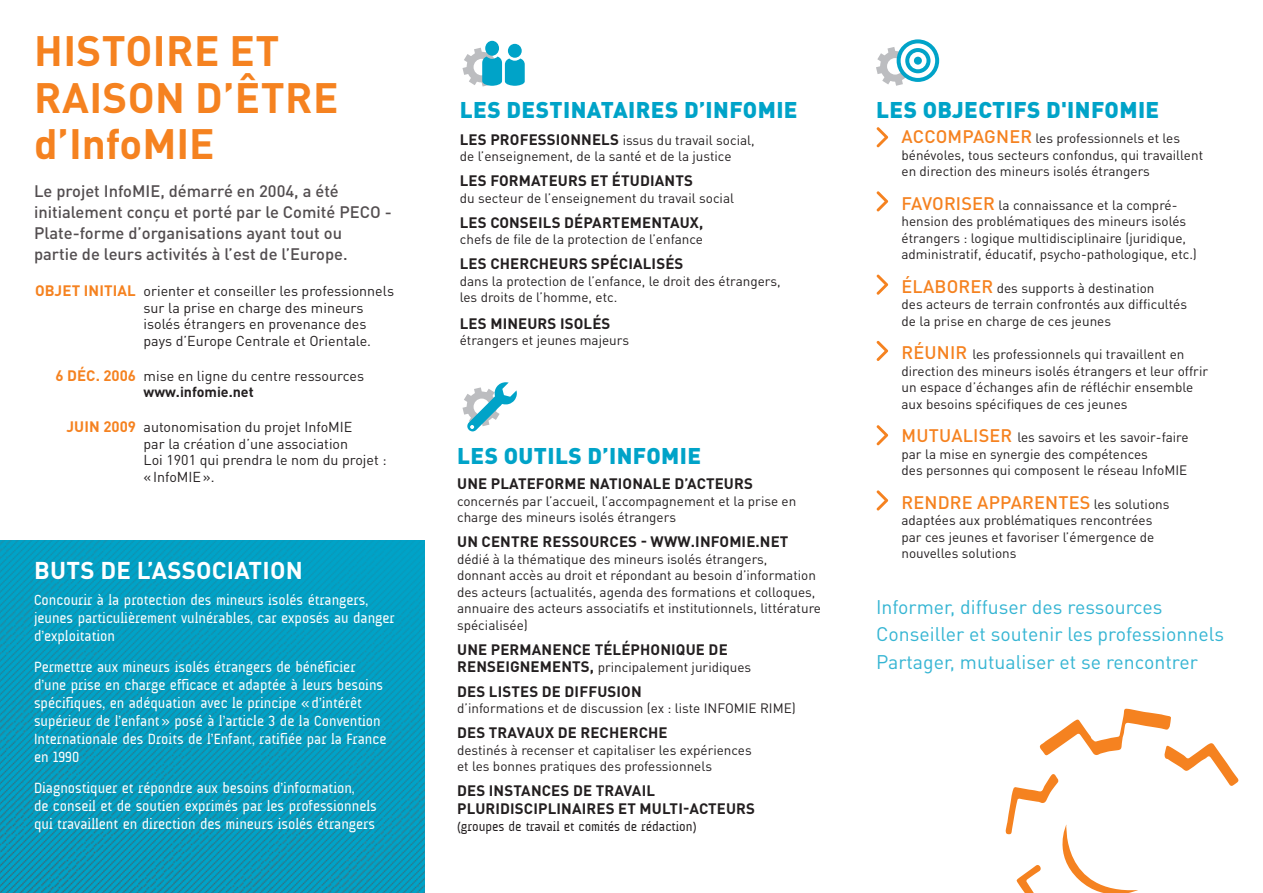
<style>
.page{position:relative;width:1263px;height:893px;background:#fff}
.page>*{position:absolute;margin:0;border:0;box-sizing:border-box;transform-origin:0 0}
.t1{font:700 42px/46.5px "DINOT";letter-spacing:.01em;color:#f58220}
.t2{font:700 24px "DINOT";letter-spacing:.01em;color:#fff}
.t3{font:900 22.5px "DINOT";letter-spacing:.02em;color:#00a3c8}
.t4{font:19.5px/27px "DINOT";color:#35b5d3}
.t5{font:500 18px "DINOT";letter-spacing:.01em;color:#f58220}
.t6{font:500 16.5px/21px "DINOT";color:#534e50}
.t7{font:15px/18px "A Udimat";color:#fff}
.t8{font:700 15px/16.5px "DINOT";letter-spacing:.01em;color:#231f20}
.t9{font:14.25px/16.5px "DINOT";color:#231f20}
.t10{font:13.5px/16.5px "DINOT";color:#231f20}
.t11{font:13.5px "A Udimat";color:#231f20}
.s1{font-weight:700;font-size:15px;color:#f58220}
.s2{font-weight:700}
.s3{font-weight:700;font-size:15px}
.s4{font-weight:500;font-size:18px;color:#f58220}
.s5{font-weight:400;font-size:13.5px;color:#231f20}
</style>
<div class="page">
<svg style="left:1006px;top:709px;width:233px;height:184px"></svg>
<svg style="left:877px;top:127px;width:11px;height:20px"></svg>
<svg style="left:877px;top:191px;width:11px;height:20px"></svg>
<svg style="left:877px;top:275px;width:11px;height:20px"></svg>
<svg style="left:877px;top:341px;width:11px;height:20px"></svg>
<svg style="left:877px;top:425px;width:11px;height:20px"></svg>
<svg style="left:877px;top:490px;width:11px;height:20px"></svg>
<img style="left:0;top:541px;width:424px;height:352px">
<svg style="left:462px;top:382px;width:55px;height:49px"></svg>
<div style="left:485px;top:41px;width:14px;height:15px;background:#00a3c8;border-radius:50%"></div>
<div style="left:508px;top:44px;width:14px;height:14px;background:#00a3c8;border-radius:50%"></div>
<svg style="left:462px;top:48px;width:63px;height:39px"></svg>
<svg style="left:876px;top:39px;width:63px;height:47px"></svg>
<h1 class="t1" style="left:34px;top:26px;width:300px">HISTOIRE ET<br>RAISON D’ÊTRE<br>D’INFOMIE</h1>
<p class="t6" style="left:34px;top:180px;width:317px">Le projet I nfoMIE, démarré en 2004, a été initialement conçu et porté par le Comité PECO</p>
<p class="t6" style="left:385px;top:201px;width:9px">-</p>
<p class="t6" style="left:34px;top:222px;width:315px">Plate-forme d’organisations ayant tout ou partie de leurs activités à l’est de l’Europe.</p>
<p class="t9" style="left:144px;top:282px;width:252px;text-indent:-110px"><span class="s1">OBJET I NITIAL</span> orienter et conseiller les professionnels sur la prise en charge des mineurs isolés étrangers en provenance des pays d’Europe Centrale et Orientale.</p>
<p class="t9" style="left:144px;top:367px;width:222px;text-indent:-88px"><span class="s1">6 DÉC. 2006</span> mise en ligne du centre ressources<br><span class="s2">WWW.INFOMIE.NET</span></p>
<p class="t9" style="left:144px;top:418px;width:245px;text-indent:-77px"><span class="s1">JUIN 2009</span> autonomisation du projet InfoMIE<br>par la création d’une association<br>Loi 1901 qui prendra le nom du projet : «InfoMIE».</p>
<h2 class="t2" style="left:34px;top:554px;width:270px">BUTS DE L’ASSOCIATI ON</h2>
<p class="t7" style="left:34px;top:591px;width:362px">Concourir à la protection des mineurs isolés étrangers, jeunes particulièrement vulnérables, car exposés au danger d’exploitation</p>
<p class="t7" style="left:34px;top:658px;width:354px">Permettre aux mineurs isolés étrangers de bénéficier d’une prise en charge efficace et adaptée à leurs besoins spécifiques, en adéquation avec le principe «d’intérêt supérieur de l’enfant» posé à l’article 3 de la Convention Internationale des Droits de l’Enfant, ratifiée par la France en 1990</p>
<p class="t7" style="left:34px;top:778px;width:344px">Diagnostiquer et répondre aux besoins d’information,<br>de conseil et de soutien exprimés par les professionnels qui travaillent en direction des mineurs isolés étrangers</p>
<h3 class="t3" style="left:460px;top:95px;width:327px">LES DESTINATAIRES D’INFOMIE</h3>
<p class="t10" style="left:460px;top:131px;width:296px"><span class="s3">LES PROFESSIONNELS</span> issus du travail social, de l’enseignement, de la santé et de la justice</p>
<p class="t8" style="left:460px;top:172px;width:235px">LES FORMATEURS ET ÉTUDIANTS</p>
<p class="t10" style="left:460px;top:189px;width:276px">du secteur de l’enseignement du travail social</p>
<p class="t8" style="left:460px;top:213px;width:172px">LES CONSEI LS DÉPARTEME</p>
<p class="t8" style="left:651px;top:213px;width:53px">NTAUX,</p>
<p class="t10" style="left:460px;top:230px;width:245px">chefs de file de la protection de l’enfance</p>
<p class="t8" style="left:460px;top:255px;width:225px">LES CHERCHEURS SPÉCIALISÉS</p>
<p class="t10" style="left:460px;top:272px;width:322px">dans la protection de l’enfance, le droit des étrangers, les droits de l’homme, etc.</p>
<p class="t8" style="left:460px;top:314px;width:152px">LES MI NEURS ISOLÉS</p>
<p class="t10" style="left:460px;top:332px;width:171px">étrangers et jeunes majeurs</p>
<h3 class="t3" style="left:457px;top:441px;width:233px">LES OUTILS D’INFOMIE</h3>
<p class="t8" style="left:457px;top:475px;width:297px">UNE PLATEFORME NATIONALE D’ACTEURS</p>
<p class="t10" style="left:457px;top:492px;width:341px">concernés par l’accueil, l’accompagnement et la prise en charge des mineurs isolés étrangers</p>
<p class="t8" style="left:457px;top:533px;width:333px">UN CENTRE RESSOURCES - WWW.I NFOMIE.NET</p>
<p class="t10" style="left:457px;top:550px;width:365px">dédié à la thématique des mineurs isolés étrangers,<br>donnant accès au droit et répondant au besoin d’information des acteurs (actualités, agenda des formations et colloques, annuaire des acteurs associatifs et institutionnels, littérature spécialisée)</p>
<p class="t8" style="left:457px;top:641px;width:270px">UNE PERMANENCE TÉLÉPHONIQUE DE<br>RENSEIGNEME</p>
<p class="t10" style="left:561px;top:658px;width:191px"><span class="s3">NTS,</span> principalement juridiques</p>
<p class="t8" style="left:457px;top:682px;width:186px">DES LISTES DE DI FFUSION</p>
<p class="t10" style="left:457px;top:699px;width:340px">d’informations et de discussion (ex : liste INFOMIE RIME)</p>
<p class="t8" style="left:457px;top:724px;width:210px">DES TRAVAUX DE RECHERCHE</p>
<p class="t10" style="left:457px;top:741px;width:296px">destinés à recenser et capitaliser les expériences et les bonnes pratiques des professionnels</p>
<p class="t8" style="left:457px;top:781px;width:299px;line-height:18px">DES I NSTANCES DE TRAVAI L<br>PLURI DISCIPLI NAI RES ET M ULTI-ACTEURS</p>
<p class="t11" style="left:457px;top:818px;width:241px">(groupes de travail et comités de rédaction)</p>
<h3 class="t3" style="left:876px;top:95px;width:273px">LES OBJECTIFS D'INFOMIE</h3>
<p class="t10" style="left:901px;top:129px;width:303px"><span class="s4">Accompagner</span> les professionnels et les bénévoles, tous secteurs confondus, qui travaillent en direction des mineurs isolés étrangers</p>
<p class="t10" style="left:901px;top:196px;width:297px"><span class="s4">Favoriser</span> la connaissance et la compré&shy;hension des problématiques des mineurs isolés étrangers : logique multidisciplinaire (juridique, administratif, éducatif, psycho-pathologique, etc.)</p>
<p class="t10" style="left:901px;top:279px;width:287px"><span class="s4">Élaborer</span> des supports à destination<br>des acteurs de terrain confrontés aux difficultés de la prise en charge de ces jeunes</p>
<p class="t10" style="left:901px;top:346px;width:308px"><span class="s4">Réunir</span> les professionnels qui travaillent en direction des mineurs isolés étrangers et leur offrir un espace d’échanges afin de réfléchir ensemble aux besoins spécifiques de ces jeunes</p>
<p class="t10" style="left:901px;top:429px;width:289px"><span class="s4">M utualiser</span> les savoirs et les savoir-faire par la mise en synergie des compétences<br>des personnes qui composent le réseau InfoMIE</p>
<h3 class="t5" style="left:902px;top:490px;width:269px">Rendre apparentes <span class="s5">les solutions</span></h3>
<p class="t10" style="left:901px;top:512px;width:254px">adaptées aux problématiques rencontrées par ces jeunes et favoriser l’émergence de nouvelles solutions</p>
<h3 class="t4" style="left:876px;top:593px;width:350px">Informer, diffuser des ressources<br>Conseiller et soutenir les professionnels<br>Partager, mutualiser et se rencontrer</h3>
</div>
